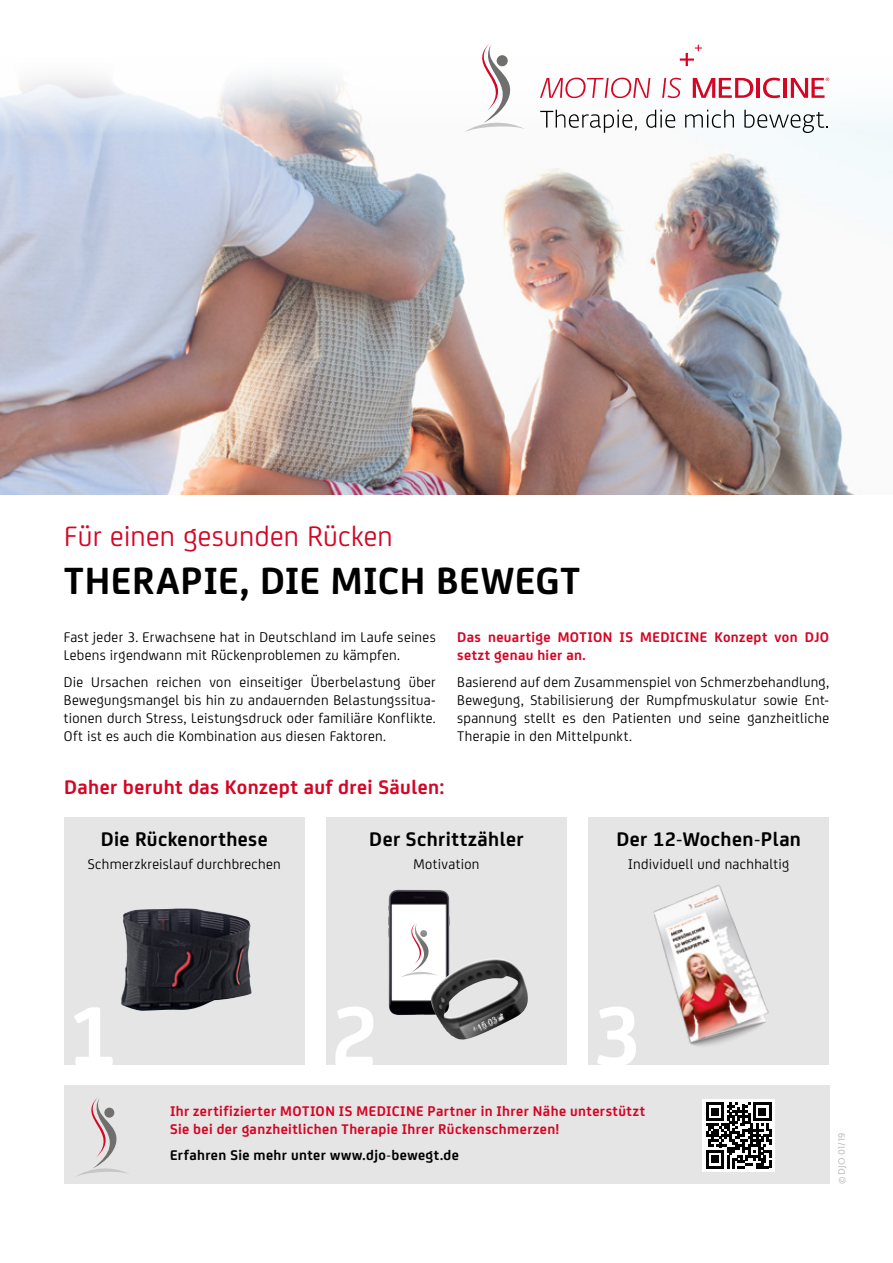
<style>
.page{position:relative;width:893px;height:1263px;background:#fff}
.page>*{position:absolute;margin:0;border:0;box-sizing:border-box;transform-origin:0 0}
.t1{font:700 90px "CA Sans";color:#fff}
.t2{font:700 40.5px "CA Sans";letter-spacing:.015em;color:#000}
.t3{font:30px "CA Sans";letter-spacing:.01em;color:#d60524}
.t4{font:700 21px "CA Sans";letter-spacing:.02em;color:#000}
.t5{font:700 21px "CA Sans";letter-spacing:.02em;color:#d60524}
.t6{font:15px/18px "CA Sans";letter-spacing:.02em;color:#000;text-align:justify}
.t7{font:700 15px/18px "CA Sans";letter-spacing:.03em;color:#d60524}
.t8{font:700 15px "CA Sans";letter-spacing:.03em;color:#000}
.t9{font:9px "Fedra Sans Alt Pro";color:#b1b2b3}
</style>
<div class="page">
<img style="left:0;top:134px;width:893px;height:360px">
<svg style="left:0;top:44px;width:893px;height:90px"></svg>
<div style="left:64px;top:1085px;width:766px;height:99px;background:#e5e5e5"></div>
<svg style="left:540px;top:110px;width:97px;height:23px"></svg>
<svg style="left:646px;top:110px;width:29px;height:18px"></svg>
<svg style="left:685px;top:110px;width:49px;height:18px"></svg>
<svg style="left:744px;top:110px;width:84px;height:23px"></svg>
<svg style="left:540px;top:78px;width:110px;height:20px"></svg>
<svg style="left:662px;top:78px;width:19px;height:20px"></svg>
<svg style="left:693px;top:78px;width:60px;height:20px"></svg>
<hr style="left:756px;top:78px;width:4px;height:20px;background:#d60524">
<svg style="left:763px;top:78px;width:17px;height:20px"></svg>
<hr style="left:784px;top:78px;width:3px;height:20px;background:#d60524">
<svg style="left:680px;top:45px;width:22px;height:21px"></svg>
<svg style="left:791px;top:78px;width:38px;height:20px"></svg>
<svg style="left:463px;top:44px;width:67px;height:88px"></svg>
<div style="left:497px;top:55px;width:11px;height:11px;background:#6f6f6e;border-radius:50%"></div>
<svg style="left:77px;top:1098px;width:51px;height:78px"></svg>
<div style="left:104px;top:1108px;width:10px;height:10px;background:#6f6f6e;border-radius:50%"></div>
<div style="left:64px;top:817px;width:241px;height:247px;background:#e5e5e5"></div>
<div style="left:326px;top:817px;width:241px;height:247px;background:#e5e5e5"></div>
<div style="left:588px;top:817px;width:241px;height:247px;background:#e5e5e5"></div>
<img style="left:121px;top:908px;width:131px;height:103px">
<img style="left:653px;top:885px;width:116px;height:161px">
<img style="left:388px;top:890px;width:62px;height:125px">
<img style="left:430px;top:958px;width:98px;height:82px">
<svg style="left:393px;top:907px;width:50px;height:71px;background:#f6f3f4"></svg>
<div style="left:702px;top:1099px;width:73px;height:72px;background:#fff"></div>
<svg style="left:706px;top:1102px;width:65px;height:66px"></svg>
<h3 class="t3" style="left:64px;top:514px;width:330px">Für einen gesunden Rücken</h3>
<h2 class="t2" style="left:64px;top:550px;width:517px">THERAPIE, DIE MICH BEWEGT</h2>
<p class="t6" style="left:64px;top:627px;width:374px">Fast jeder 3. Erwachsene hat in Deutschland im Laufe seines<br>Lebens irgendwann mit Rückenproblemen zu kämpfen.</p>
<p class="t6" style="left:64px;top:672px;width:374px">Die Ursachen reichen von einseitiger Überbelastung über Bewegungsmangel bis hin zu andauernden Belastungssitua&shy;tionen durch Stress, Leistungsdruck oder familiäre Konflikte.<br>Oft ist es auch die Kombination aus diesen Faktoren.</p>
<p class="t7" style="left:457px;top:627px;width:374px">Das neuartige MOTION IS MEDICINE Konzept von DJO setzt genau hier an.</p>
<p class="t6" style="left:457px;top:672px;width:374px">Basierend auf dem Zusammenspiel von Schmerzbehandlung, Bewegung, Stabilisierung der Rumpfmuskulatur sowie Ent&shy;spannung stellt es den Patienten und seine ganzheitliche Therapie in den Mittelpunkt.</p>
<h3 class="t5" style="left:64px;top:771px;width:382px">Daher beruht das Konzept auf drei Säulen:</h3>
<h3 class="t4" style="left:101px;top:823px;width:169px">Die Rückenorthese</h3>
<p class="t6" style="left:88px;top:854px;width:195px">Schmerzkreislauf durchbrechen</p>
<h3 class="t4" style="left:369px;top:823px;width:156px">Der Schrittzähler</h3>
<p class="t6" style="left:413px;top:854px;width:67px">Motivation</p>
<h3 class="t4" style="left:616px;top:823px;width:186px">Der 12-Wochen-Plan</h3>
<p class="t6" style="left:628px;top:854px;width:162px">Individuell und nachhaltig</p>
<h1 class="t1" style="left:69px;top:968px;width:50px">1</h1>
<h1 class="t1" style="left:330px;top:968px;width:50px">2</h1>
<h1 class="t1" style="left:592px;top:968px;width:50px">3</h1>
<p class="t7" style="left:170px;top:1101px;width:476px">Ihr zertifizierter MOTION IS MEDICINE Partner in Ihrer Nähe unterstützt<br>Sie bei der ganzheitlichen Therapie Ihrer Rückenschmerzen!</p>
<p class="t8" style="left:170px;top:1144px;width:290px">Erfahren Sie mehr unter www.djo-bewegt.de</p>
<p class="t9" style="left:835px;top:1184px;width:53px;rotate:-90deg">© DJO 01/19</p>
</div>
